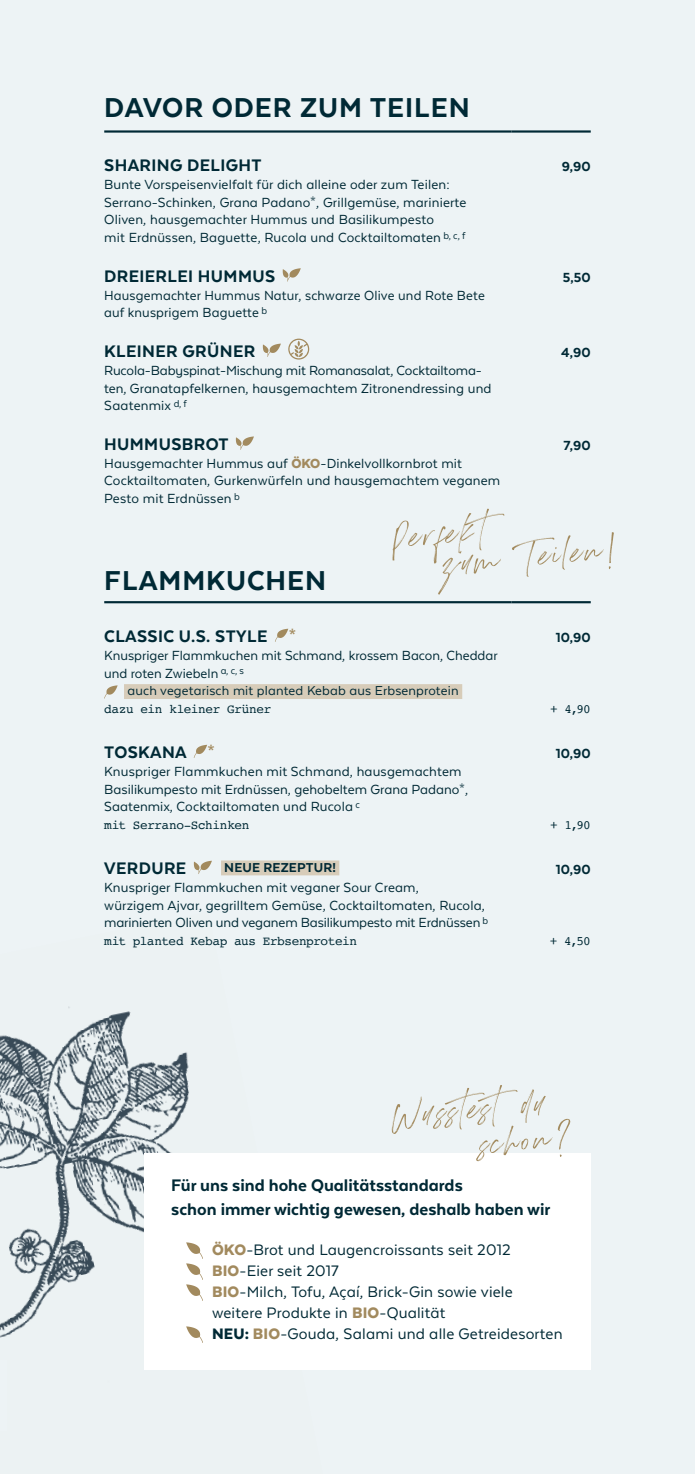
<style>
.page{position:relative;width:695px;height:1474px;background:#fff}
.page>*{position:absolute;margin:0;border:0;box-sizing:border-box;transform-origin:0 0}
.Hand_Detail{font:52.5px "Drama";color:#a28a5e}
.Head{font:800 31.5px "Texta Alt";letter-spacing:.03em;color:#002935}
.Gericht{font:800 19.25px "Texta Alt";letter-spacing:.02em;color:#002935}
.Head-2{font:800 19.25px/23.1px "Texta Alt";color:#002935}
.Fließtext_XS{font:17.5px/21px "Texta Alt";letter-spacing:.01em;color:#002935}
.Head-3{font:17.5px "Texta Alt";letter-spacing:.01em;color:#002935}
.Fließtext_XS-2{font:15.22px/17.5px "Texta Alt";letter-spacing:.01em;color:#002935}
.Fließtext_XS-3{font:800 15.22px "Texta Alt";letter-spacing:.01em;color:#002935}
.Fließtext_XS-4{font:14.88px "Texta Alt";letter-spacing:.01em;color:#002935}
.Gericht-2{font:800 14.88px "Texta Alt";letter-spacing:.01em;color:#002935}
.Extra{font:12.6px "Courier";letter-spacing:-.03em;color:#002935}
.s1{font-weight:900;color:#a28a5e}
.s2{font-size:19.07px;color:#a28a5e}
.s3{font-weight:900}
</style>
<div class="page">
<div style="left:0;top:0;width:694px;height:1473px;background:#edf3f5"></div>
<img style="left:0;top:1006px;width:323px;height:364px">
<div style="left:0;top:1360px;width:6px;height:70px;background:#edf3f5"></div>
<hr style="left:104px;top:130px;width:407px;height:3px;background:#002935">
<hr style="left:511px;top:130px;width:79px;height:3px;background:#002935">
<hr style="left:104px;top:601px;width:407px;height:2px;background:#002935">
<hr style="left:511px;top:601px;width:79px;height:2px;background:#002935">
<svg style="left:283px;top:268px;width:18px;height:13px"></svg>
<svg style="left:263px;top:343px;width:18px;height:14px"></svg>
<svg style="left:288px;top:338px;width:21px;height:21px"></svg>
<svg style="left:236px;top:436px;width:18px;height:14px"></svg>
<svg style="left:275px;top:628px;width:13px;height:14px"></svg>
<div style="left:124px;top:684px;width:338px;height:15px;background:#d7ccb9"></div>
<svg style="left:104px;top:685px;width:14px;height:13px"></svg>
<svg style="left:194px;top:744px;width:13px;height:14px"></svg>
<div style="left:221px;top:860px;width:118px;height:15px;background:#d7ccb9"></div>
<svg style="left:194px;top:860px;width:18px;height:14px"></svg>
<div style="left:144px;top:1153px;width:446px;height:216px;background:#fff"></div>
<svg style="left:186px;top:1242px;width:17px;height:58px"></svg>
<svg style="left:186px;top:1326px;width:17px;height:16px"></svg>
<p class="Head" style="left:104px;top:91px;width:367px">DAVOR ODER ZUM TEILEN</p>
<p class="Gericht" style="left:104px;top:155px;width:159px">SHARING DELIGHT</p>
<p class="Fließtext_XS-3" style="left:561px;top:159px;width:30px">9,90</p>
<p class="Fließtext_XS-2" style="left:104px;top:176px;width:364px">Bunte Vorspeisenvielfalt für dich alleine oder zum Teilen:<br>Serrano-Schinken, Grana Padano*, Grillgemüse, marinierte Oliven, hausgemachter Hummus und Basilikumpesto<br>mit Erdnüssen, Baguette, Rucola und Cocktailtomaten <sup>b,</sup> <sup>c,</sup> <sup>f</sup></p>
<p class="Gericht" style="left:104px;top:266px;width:172px">DREIERLEI HUMMUS</p>
<p class="Fließtext_XS-3" style="left:562px;top:269px;width:30px">5,50</p>
<p class="Fließtext_XS-2" style="left:104px;top:286px;width:382px">Hausgemachter Hummus Natur, schwarze Olive und Rote Bete auf knusprigem Baguette <sup>b</sup></p>
<p class="Gericht" style="left:104px;top:341px;width:152px">KLEINER GRÜNER</p>
<p class="Fließtext_XS-3" style="left:561px;top:344px;width:31px">4,90</p>
<p class="Fließtext_XS-2" style="left:104px;top:361px;width:389px">Rucola-Babyspinat-Mischung mit Romanasalat, Cocktailtoma&shy;ten, Granatapfelkernen, hausgemachtem Zitronendressing und<br>Saatenmix <sup>d,</sup> <sup>f</sup></p>
<p class="Gericht" style="left:104px;top:434px;width:126px">HUMMUSBROT</p>
<p class="Fließtext_XS-3" style="left:563px;top:437px;width:29px">7,90</p>
<p class="Fließtext_XS-2" style="left:104px;top:454px;width:397px">Hausgemachter Hummus auf <span class="s1">ÖKO</span>-Dinkelvollkornbrot mit<br>Cocktailtomaten, Gurkenwürfeln und hausgemachtem veganem<br>Pesto mit Erdnüssen <sup>b</sup></p>
<p class="Hand_Detail" style="left:389px;top:514px;width:95px;rotate:-5deg">Perfekt</p>
<p class="Hand_Detail" style="left:440px;top:539px;width:173px;rotate:-5deg">zum Teilen!</p>
<p class="Head" style="left:104px;top:564px;width:223px">FLAMMKUCHEN</p>
<p class="Gericht" style="left:104px;top:626px;width:193px">CLASSIC U.S. STYLE <span class="s2">*</span></p>
<p class="Fließtext_XS-3" style="left:555px;top:629px;width:37px">10,90</p>
<p class="Fließtext_XS-2" style="left:104px;top:646px;width:395px">Knuspriger Flammkuchen mit Schmand, krossem Bacon, Cheddar und roten Zwiebeln <sup>a,</sup> <sup>c,</sup> <sup>s</sup></p>
<p class="Fließtext_XS-4" style="left:127px;top:683px;width:332px">auch vegetarisch mit planted Kebab aus Erbsenprotein</p>
<p class="Extra" style="left:104px;top:699px;width:169px">dazu ein kleiner Grüner</p>
<p class="Extra" style="left:550px;top:699px;width:42px">+ 4,90</p>
<p class="Gericht" style="left:104px;top:742px;width:112px">TOSKANA <span class="s2">*</span></p>
<p class="Fließtext_XS-3" style="left:555px;top:745px;width:37px">10,90</p>
<p class="Fließtext_XS-2" style="left:104px;top:762px;width:365px">Knuspriger Flammkuchen mit Schmand, hausgemachtem<br>Basilikumpesto mit Erdnüssen, gehobeltem Grana Padano*,<br>Saatenmix, Cocktailtomaten und Rucola <sup>c</sup></p>
<p class="Extra" style="left:104px;top:815px;width:147px">mit Serrano-Schinken</p>
<p class="Extra" style="left:550px;top:815px;width:42px">+ 1,90</p>
<p class="Gericht" style="left:104px;top:858px;width:84px">VERDURE</p>
<p class="Gericht-2" style="left:224px;top:860px;width:113px">NEUE REZEPTUR!</p>
<p class="Fließtext_XS-3" style="left:555px;top:861px;width:37px">10,90</p>
<p class="Fließtext_XS-2" style="left:104px;top:878px;width:385px">Knuspriger Flammkuchen mit veganer Sour Cream,<br>würzigem Ajvar, gegrilltem Gemüse, Cocktailtomaten, Rucola, marinierten Oliven und veganem Basilikumpesto mit Erdnüssen <sup>b</sup></p>
<p class="Extra" style="left:104px;top:931px;width:254px">mit planted Kebap aus Erbsenprotein</p>
<p class="Extra" style="left:549px;top:931px;width:43px">+ 4,50</p>
<p class="Hand_Detail" style="left:386px;top:1091px;width:157px;rotate:-5deg">Wusstest du</p>
<p class="Hand_Detail" style="left:476px;top:1119px;width:90px;rotate:-5deg">schon?</p>
<p class="Head-2" style="left:171px;top:1173px;width:380px">Für uns sind hohe Qualitätsstandards<br>schon immer wichtig gewesen, deshalb haben wir</p>
<p class="Head-3" style="left:212px;top:1241px;width:300px"><span class="s1">ÖKO</span>-Brot und Laugencroissants seit 2012</p>
<p class="Fließtext_XS" style="left:212px;top:1260px;width:128px"><span class="s1">BIO</span>-Eier seit 2017</p>
<p class="Fließtext_XS" style="left:212px;top:1281px;width:302px"><span class="s1">BIO</span>-Milch, Tofu, Açaí, Brick-Gin sowie viele weitere Produkte in <span class="s1">BIO</span>-Qualität</p>
<p class="Fließtext_XS" style="left:212px;top:1323px;width:352px"><span class="s3">NEU:</span> <span class="s1">BIO</span>-Gouda, Salami und alle Getreidesorten</p>
</div>
